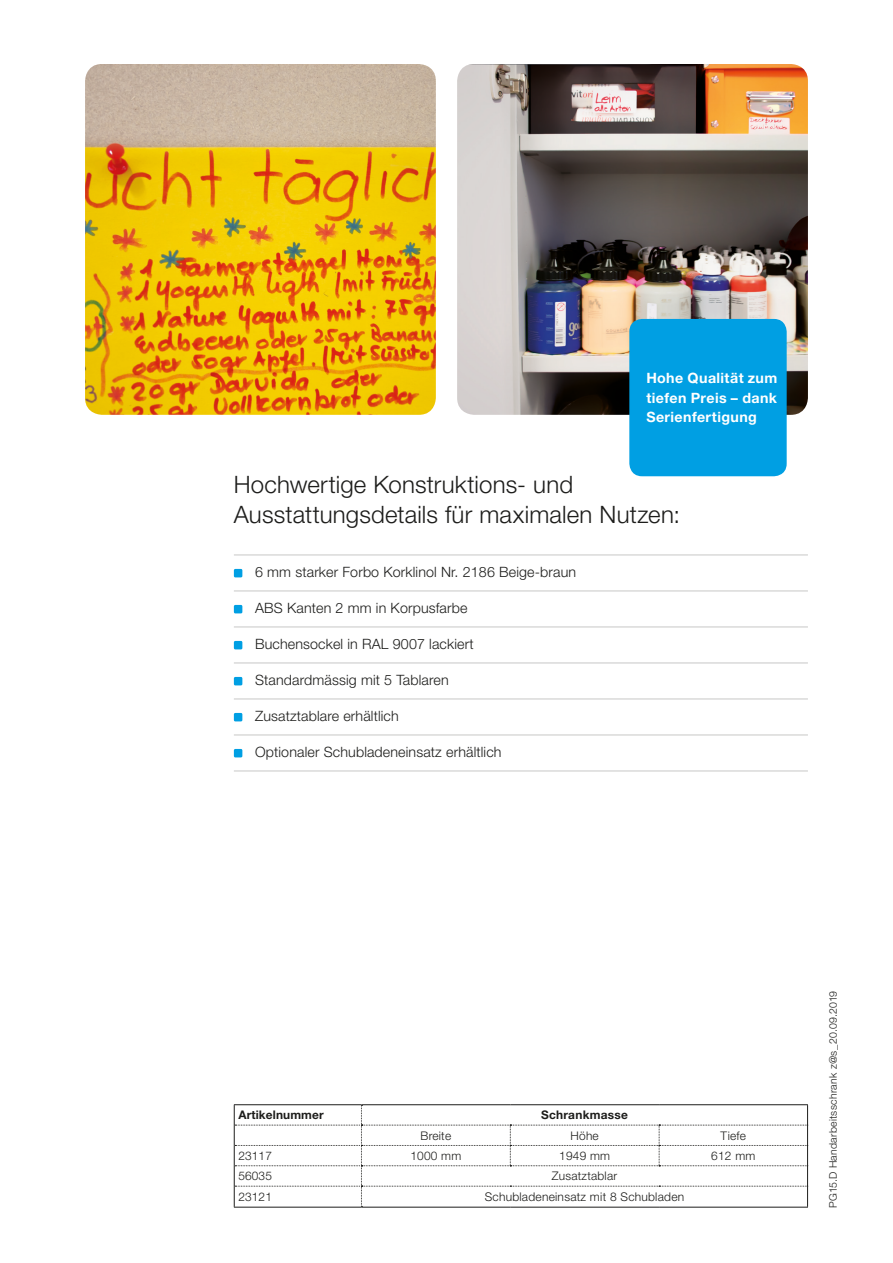
<style>
.page{position:relative;width:893px;height:1263px;background:#fff}
.page>*{position:absolute;margin:0;border:0;box-sizing:border-box;transform-origin:0 0}
.t1{font:300 24px/30px "Helvetica Neue LT Pro";letter-spacing:.005em;color:#1d1d1b}
.t2{font:300 14.25px "Helvetica Neue LT Pro";letter-spacing:.01em;color:#1d1d1b}
.t3{font:700 14.25px/19.5px "Helvetica Neue LT Pro";letter-spacing:.025em;color:#fff;text-align:justify}
.t4{font:300 12px "Helvetica Neue LT Pro";letter-spacing:.02em;color:#1d1d1b}
.t5{font:300 11.85px "Helvetica Neue LT Pro";letter-spacing:.02em;color:#1d1d1b}
.t6{font:700 11.85px "Helvetica Neue LT Pro";letter-spacing:.01em;color:#1d1d1b}
.t7{font:300 10.5px "Helvetica Neue LT Pro";letter-spacing:.03em;color:#1d1d1b}
</style>
<div class="page">
<img style="left:457px;top:64px;width:351px;height:351px">
<hr style="left:234px;top:555px;width:574px;height:1px;background:#c7c7c6">
<hr style="left:234px;top:591px;width:574px;height:1px;background:#c7c7c6">
<hr style="left:234px;top:627px;width:574px;height:1px;background:#c7c7c6">
<hr style="left:234px;top:663px;width:574px;height:1px;background:#c7c7c6">
<hr style="left:234px;top:699px;width:574px;height:1px;background:#c7c7c6">
<hr style="left:234px;top:735px;width:574px;height:1px;background:#c7c7c6">
<hr style="left:234px;top:771px;width:574px;height:1px;background:#c7c7c6">
<div style="left:234px;top:569px;width:8px;height:8px;background:#009fe3;border-radius:2px"></div>
<div style="left:234px;top:605px;width:8px;height:8px;background:#009fe3;border-radius:2px"></div>
<div style="left:234px;top:641px;width:8px;height:8px;background:#009fe3;border-radius:2px"></div>
<div style="left:234px;top:677px;width:8px;height:8px;background:#009fe3;border-radius:2px"></div>
<div style="left:234px;top:713px;width:8px;height:8px;background:#009fe3;border-radius:2px"></div>
<div style="left:234px;top:749px;width:8px;height:8px;background:#009fe3;border-radius:2px"></div>
<img style="left:85px;top:64px;width:351px;height:351px">
<div style="left:629px;top:319px;width:158px;height:157px;background:#009fe3;border-radius:13px"></div>
<hr style="left:234px;top:1104px;width:127px;height:1px;background:#1d1d1b">
<hr style="left:361px;top:1104px;width:149px;height:1px;background:#1d1d1b">
<hr style="left:510px;top:1104px;width:149px;height:1px;background:#1d1d1b">
<hr style="left:659px;top:1104px;width:149px;height:1px;background:#1d1d1b">
<hr style="left:234px;top:1207px;width:127px;height:1px;background:#1d1d1b">
<svg style="left:234px;top:1105px;width:574px;height:102px"></svg>
<hr style="left:361px;top:1207px;width:149px;height:1px;background:#1d1d1b">
<hr style="left:510px;top:1207px;width:149px;height:1px;background:#1d1d1b">
<hr style="left:659px;top:1207px;width:149px;height:1px;background:#1d1d1b">
<p class="t3" style="left:646px;top:368px;width:132px">Hohe Qualität zum tiefen Preis – dank Serienfertigung</p>
<h1 class="t1" style="left:234px;top:469px;width:448px">Hochwertige Konstruktions- und<br>Ausstattungsdetails für maximalen Nutzen:</h1>
<p class="t2" style="left:255px;top:564px;width:322px">6 mm starker Forbo Korklinol Nr. 2186 Beige-braun</p>
<p class="t2" style="left:255px;top:600px;width:214px">ABS Kanten 2 mm in Korpusfarbe</p>
<p class="t2" style="left:255px;top:636px;width:220px">Buchensockel in RAL 9007 lackiert</p>
<p class="t2" style="left:255px;top:672px;width:195px">Standardmässig mit 5 Tablaren</p>
<p class="t2" style="left:255px;top:708px;width:145px">Zusatztablare erhältlich</p>
<p class="t2" style="left:255px;top:744px;width:248px">Optionaler Schubladeneinsatz erhältlich</p>
<p class="t6" style="left:238px;top:1107px;width:87px">Artikelnummer</p>
<p class="t6" style="left:541px;top:1107px;width:88px">Schrankmasse</p>
<p class="t5" style="left:420px;top:1128px;width:32px">Breite</p>
<p class="t5" style="left:571px;top:1128px;width:30px">Höhe</p>
<p class="t5" style="left:721px;top:1128px;width:27px">Tiefe</p>
<p class="t5" style="left:238px;top:1148px;width:35px">23117</p>
<p class="t5" style="left:410px;top:1148px;width:52px">1000 mm</p>
<p class="t5" style="left:559px;top:1148px;width:52px">1949 mm</p>
<p class="t5" style="left:711px;top:1148px;width:46px">612 mm</p>
<p class="t5" style="left:238px;top:1169px;width:35px">56035</p>
<p class="t5" style="left:552px;top:1169px;width:67px">Zusatztablar</p>
<p class="t5" style="left:238px;top:1189px;width:35px">23121</p>
<p class="t4" style="left:485px;top:1189px;width:201px">Schubladeneinsatz mit 8 Schubladen</p>
<p class="t7" style="left:826px;top:1208px;width:218px;rotate:-90deg">PG15.D Handarbeitsschrank z@s_20.09.2019</p>
</div>
